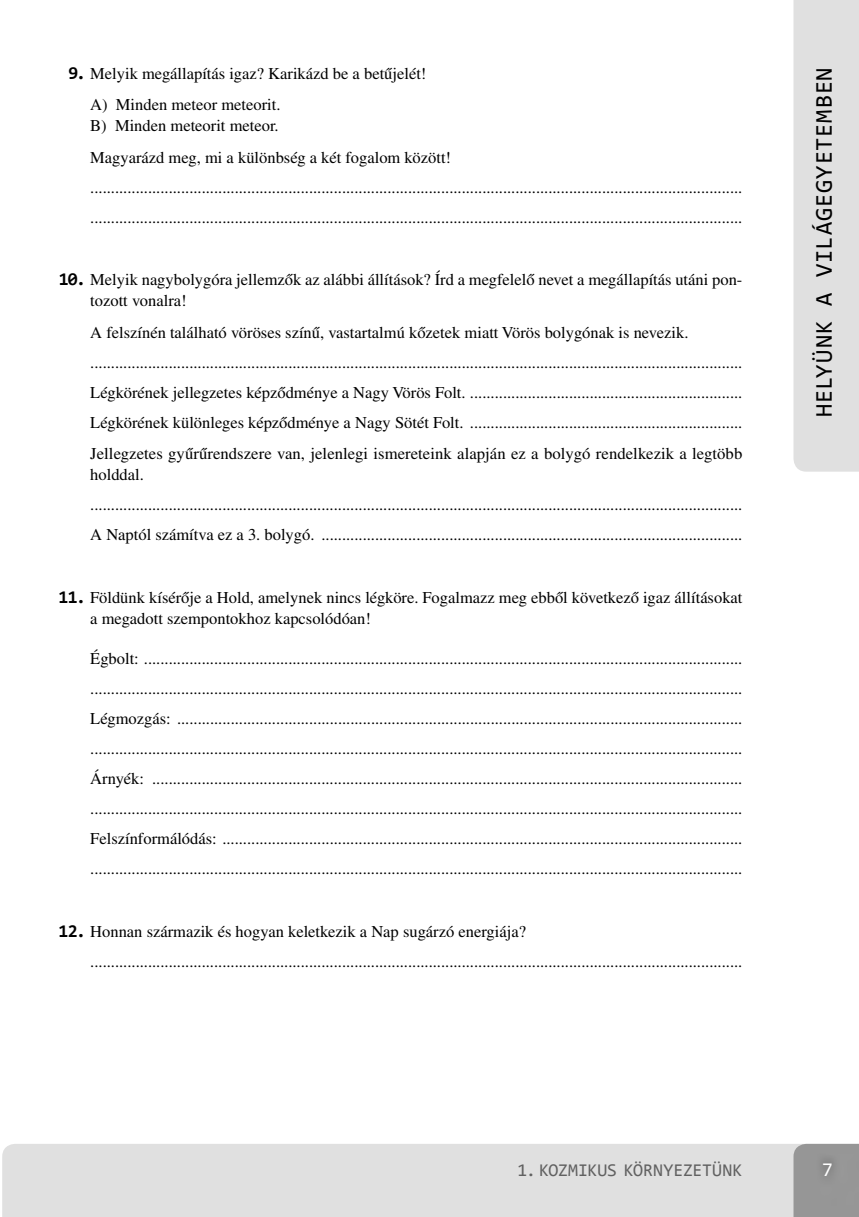
<style>
.page{position:relative;width:859px;height:1217px;background:#fff}
.page>*{position:absolute;margin:0;border:0;box-sizing:border-box;transform-origin:0 0}
.t1{font:24px "Consolas";letter-spacing:.035em;color:#000}
.t2{font:19.5px "Consolas";color:#fff}
.t3{font:18px "Consolas";color:#616161}
.t4{font:16.5px/30px "Times H";color:#000}
.s1{font-family:"Consolas";font-weight:700;font-size:18px}
</style>
<div class="page">
<div style="left:2px;top:1144px;width:791px;height:72px;background:#e0e0e0"></div>
<div style="left:793px;top:0;width:66px;height:471px;background:#e0e0e0"></div>
<svg style="left:793px;top:1143px;width:66px;height:73px;background:#9a9a9a"></svg>
<div style="left:813px;top:1153px;width:46px;height:52px;background:#969696"></div>
<p class="t4" style="left:90px;top:59px;width:337px;line-height:31.5px;text-indent:-22px"><span class="s1">9.</span> Melyik megállapítás igaz? Karikázd be a betűjelét!<br>A) Minden meteor meteorit.</p>
<p class="t4" style="left:90px;top:112px;width:362px;line-height:31.5px">B) Minden meteorit meteor.<br>Magyarázd meg, mi a különbség a két fogalom között!</p>
<p class="t4" style="left:90px;top:174px;width:653px">.............................................................................................................................................................. ..............................................................................................................................................................</p>
<p class="t4" style="left:90px;top:271px;width:653px;line-height:21px;text-indent:-32px"><span class="s1">10.</span> Melyik nagybolygóra jellemzők az alábbi állítások? Írd a megfelelő nevet a megállapítás utáni pon&shy;tozott vonalra!</p>
<p class="t4" style="left:90px;top:319px;width:653px">A felszínén található vöröses színű, vastartalmú kőzetek miatt Vörös bolygónak is nevezik. ..............................................................................................................................................................<br>Légkörének jellegzetes képződménye a Nagy Vörös Folt. ..................................................................<br>Légkörének különleges képződménye a Nagy Sötét Folt. ..................................................................</p>
<p class="t4" style="left:90px;top:445px;width:653px;line-height:21px">Jellegzetes gyűrűrendszere van, jelenlegi ismereteink alapján ez a bolygó rendelkezik a legtöbb holddal.</p>
<p class="t4" style="left:90px;top:491px;width:653px">..............................................................................................................................................................<br>A Naptól számítva ez a 3. bolygó. ......................................................................................................</p>
<p class="t4" style="left:90px;top:588px;width:653px;line-height:21px;text-indent:-32px"><span class="s1">11.</span> Földünk kísérője a Hold, amelynek nincs légköre. Fogalmazz meg ebből következő igaz állításokat a megadott szempontokhoz kapcsolódóan!</p>
<p class="t4" style="left:90px;top:645px;width:653px;text-align:justify">Égbolt: ................................................................................................................................................. ..............................................................................................................................................................<br>Légmozgás: ......................................................................................................................................... ..............................................................................................................................................................<br>Árnyék: ............................................................................................................................................... ..............................................................................................................................................................<br>Felszínformálódás: .............................................................................................................................. ..............................................................................................................................................................</p>
<p class="t4" style="left:90px;top:917px;width:653px;text-indent:-32px"><span class="s1">12.</span> Honnan származik és hogyan keletkezik a Nap sugárzó energiája? ..............................................................................................................................................................</p>
<h1 class="t1" style="left:814px;top:417px;width:351px;rotate:-90deg">HELYÜNK A VILÁGEGYETEMBEN</h1>
<p class="t3" style="left:517px;top:1162px;width:226px">1. KOZMIKUS KÖRNYEZETÜNK</p>
<p class="t2" style="left:822px;top:1160px;width:12px">7</p>
</div>
